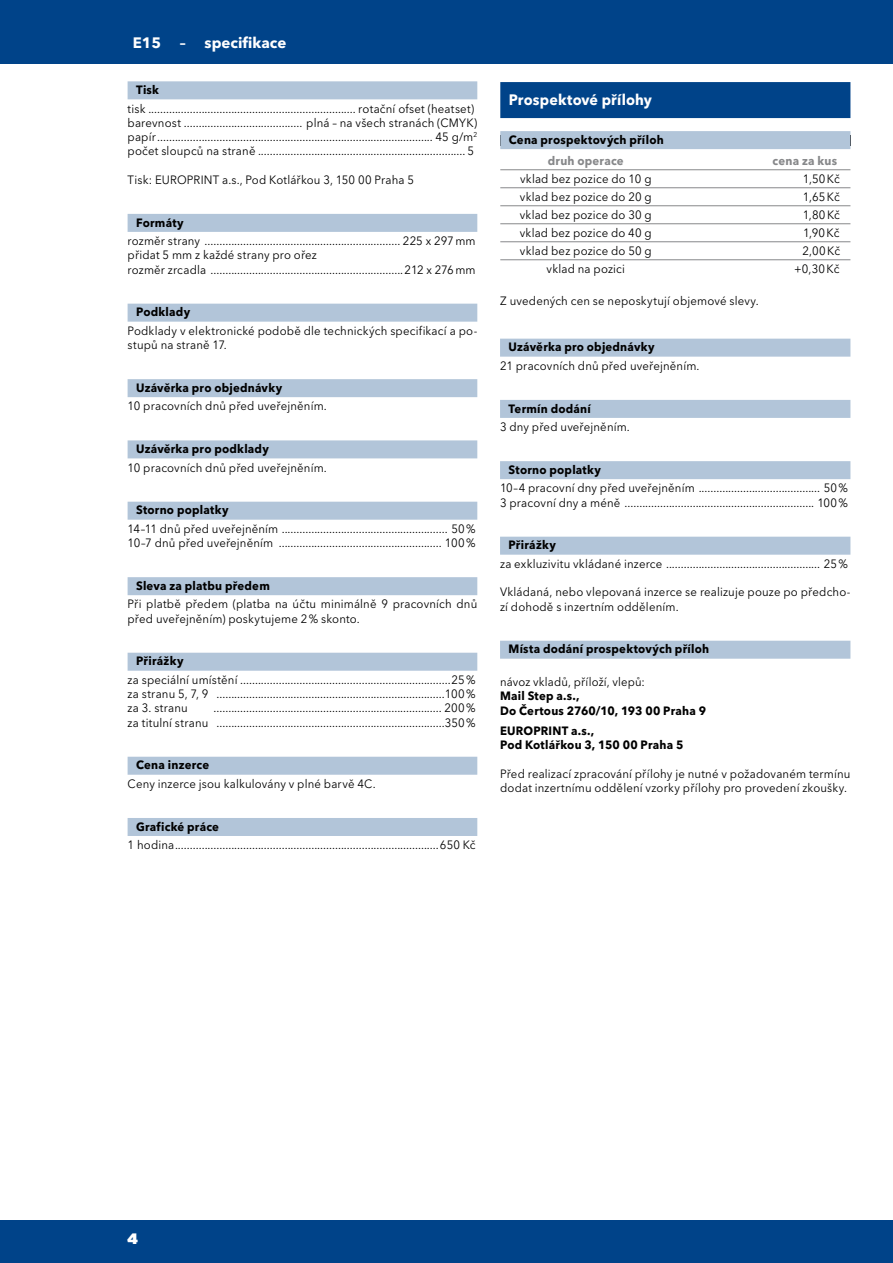
<style>
.page{position:relative;width:893px;height:1263px;background:#fff}
.page>*{position:absolute;margin:0;border:0;box-sizing:border-box;transform-origin:0 0}
.t1{font:700 15px "Avenir Next LT Pro";color:#fff;scale:.95 1}
.t2{font:700 15px "Avenir Next LT Pro";color:#fff}
.t3{font:900 15px "Gotham";color:#fff}
.t4{font:12px/14.2px "Avenir Next LT Pro";letter-spacing:.015em;color:#000;scale:.95 1}
.t5{font:700 12px/14.2px "Avenir Next LT Pro";letter-spacing:.02em;color:#000;scale:.95 1}
.t6{font:12px "Avenir Next LT Pro";letter-spacing:.015em;color:#000;scale:.94 1}
.t7{font:700 12px "Avenir Next LT Pro";letter-spacing:.02em;color:#87888a;scale:.95 1}
</style>
<div class="page">
<div style="left:0;top:0;width:893px;height:64px;background:#004389"></div>
<div style="left:0;top:1220px;width:893px;height:43px;background:#004389"></div>
<div style="left:128px;top:81px;width:349px;height:18px;background:#b2c5d9"></div>
<div style="left:128px;top:214px;width:349px;height:18px;background:#b2c5d9"></div>
<div style="left:128px;top:304px;width:349px;height:18px;background:#b2c5d9"></div>
<div style="left:128px;top:379px;width:349px;height:18px;background:#b2c5d9"></div>
<div style="left:128px;top:440px;width:349px;height:18px;background:#b2c5d9"></div>
<div style="left:128px;top:502px;width:349px;height:18px;background:#b2c5d9"></div>
<div style="left:128px;top:577px;width:349px;height:18px;background:#b2c5d9"></div>
<div style="left:128px;top:653px;width:349px;height:18px;background:#b2c5d9"></div>
<div style="left:128px;top:757px;width:349px;height:18px;background:#b2c5d9"></div>
<div style="left:128px;top:818px;width:349px;height:18px;background:#b2c5d9"></div>
<hr style="left:500px;top:169px;width:350px;height:1px;background:#87888a">
<hr style="left:500px;top:187px;width:350px;height:1px;background:#87888a">
<hr style="left:500px;top:205px;width:350px;height:1px;background:#87888a">
<hr style="left:500px;top:223px;width:350px;height:1px;background:#87888a">
<hr style="left:500px;top:241px;width:350px;height:1px;background:#87888a">
<hr style="left:500px;top:259px;width:350px;height:1px;background:#87888a">
<div style="left:500px;top:339px;width:350px;height:18px;background:#b2c5d9"></div>
<div style="left:500px;top:400px;width:350px;height:18px;background:#b2c5d9"></div>
<div style="left:500px;top:461px;width:350px;height:18px;background:#b2c5d9"></div>
<div style="left:500px;top:537px;width:350px;height:18px;background:#b2c5d9"></div>
<div style="left:500px;top:641px;width:350px;height:18px;background:#b2c5d9"></div>
<div style="left:500px;top:131px;width:350px;height:18px;background:#b2c5d9"></div>
<div style="left:500px;top:82px;width:350px;height:36px;background:#004389"></div>
<p class="t2" style="left:133px;top:34px;width:30px">E15</p>
<p class="t2" style="left:180px;top:34px;width:108px">– specifikace</p>
<p class="t5" style="left:136px;top:83px;width:26px">Tisk</p>
<p class="t4" style="left:128px;top:101px;width:366px">tisk ...................................................................... rotační ofset (heatset) barevnost</p>
<p class="t4" style="left:306px;top:116px;width:181px">plná – na všech stranách (CMYK)</p>
<p class="t4" style="left:128px;top:130px;width:370px;text-align:right">45 g/m<sup>2<br></sup>počet sloupců na straně ...................................................................... 5</p>
<p class="t4" style="left:128px;top:173px;width:303px">Tisk: EUROPRINT a.s., Pod Kotlářkou 3, 150 00 Praha 5</p>
<p class="t5" style="left:136px;top:215px;width:52px">Formáty</p>
<p class="t4" style="left:128px;top:234px;width:368px">rozměr strany .................................................................. 225 x 297mm přidat 5 mm z každé strany pro ořez<br>rozměr zrcadla .................................................................212 x 276mm</p>
<p class="t5" style="left:136px;top:305px;width:58px">Podklady</p>
<p class="t4" style="left:128px;top:324px;width:370px">Podklady v elektronické podobě dle technických specifikací a po&shy;stupů na straně 17.</p>
<p class="t5" style="left:136px;top:380px;width:155px">Uzávěrka pro objednávky</p>
<p class="t4" style="left:128px;top:399px;width:211px">10 pracovních dnů před uveřejněním.</p>
<p class="t5" style="left:136px;top:442px;width:141px">Uzávěrka pro podklady</p>
<p class="t4" style="left:128px;top:460px;width:211px">10 pracovních dnů před uveřejněním.</p>
<p class="t5" style="left:136px;top:503px;width:99px">Storno poplatky</p>
<p class="t4" style="left:128px;top:522px;width:368px">14–11 dnů před uveřejněním ........................................................ 50%<br>10–7 dnů před uveřejněním ....................................................... 100%</p>
<p class="t5" style="left:136px;top:578px;width:142px">Sleva za platbu předem</p>
<p class="t4" style="left:128px;top:597px;width:370px">Při platbě předem (platba na účtu minimálně 9 pracovních dnů před uveřejněním) poskytujeme 2% skonto.</p>
<p class="t5" style="left:136px;top:654px;width:51px">Přirážky</p>
<p class="t4" style="left:128px;top:673px;width:368px;text-align:justify">za speciální umístění .......................................................................25% za stranu 5, 7, 9 .............................................................................100% za 3. stranu</p>
<p class="t4" style="left:128px;top:130px;width:31px">papír</p>
<p class="t4" style="left:128px;top:701px;width:368px;text-align:right">............................................................................. 200%<br>za titulní stranu .............................................................................350%</p>
<p class="t5" style="left:136px;top:758px;width:78px">Cena inzerce</p>
<p class="t4" style="left:128px;top:777px;width:263px">Ceny inzerce jsou kalkulovány v plné barvě 4C.</p>
<p class="t5" style="left:136px;top:819px;width:89px">Grafické práce</p>
<p class="t4" style="left:128px;top:838px;width:368px">1 hodina.........................................................................................650 Kč</p>
<p class="t1" style="left:509px;top:91px;width:152px">Prospektové přílohy</p>
<p class="t5" style="left:509px;top:132px;width:165px">Cena prospektových příloh</p>
<p class="t7" style="left:548px;top:154px;width:81px">druh operace</p>
<p class="t7" style="left:772px;top:154px;width:69px">cena za kus</p>
<p class="t4" style="left:520px;top:172px;width:140px">vklad bez pozice do 10 g</p>
<p class="t4" style="left:803px;top:172px;width:40px">1,50Kč</p>
<p class="t4" style="left:520px;top:190px;width:140px">vklad bez pozice do 20 g</p>
<p class="t4" style="left:803px;top:190px;width:40px">1,65Kč</p>
<p class="t4" style="left:520px;top:208px;width:140px">vklad bez pozice do 30 g</p>
<p class="t4" style="left:803px;top:208px;width:40px">1,80Kč</p>
<p class="t4" style="left:520px;top:226px;width:141px">vklad bez pozice do 40 g</p>
<p class="t4" style="left:803px;top:226px;width:40px">1,90Kč</p>
<p class="t4" style="left:520px;top:244px;width:140px">vklad bez pozice do 50 g</p>
<p class="t4" style="left:803px;top:244px;width:41px">2,00Kč</p>
<p class="t4" style="left:547px;top:262px;width:84px">vklad na pozici</p>
<p class="t4" style="left:794px;top:262px;width:49px">+0,30Kč</p>
<p class="t4" style="left:500px;top:294px;width:274px">Z uvedených cen se neposkytují objemové slevy.</p>
<p class="t5" style="left:509px;top:340px;width:155px">Uzávěrka pro objednávky</p>
<p class="t4" style="left:500px;top:359px;width:211px">21 pracovních dnů před uveřejněním.</p>
<p class="t5" style="left:509px;top:401px;width:88px">Termín dodání</p>
<p class="t4" style="left:500px;top:420px;width:138px">3 dny před uveřejněním.</p>
<p class="t5" style="left:509px;top:462px;width:99px">Storno poplatky</p>
<p class="t4" style="left:500px;top:481px;width:368px">10–4 pracovní dny před uveřejněním ......................................... 50%<br>3 pracovní dny a méně ................................................................ 100%</p>
<p class="t5" style="left:509px;top:538px;width:51px">Přirážky</p>
<p class="t4" style="left:500px;top:557px;width:368px">za exkluzivitu vkládané inzerce .................................................... 25%</p>
<p class="t4" style="left:500px;top:585px;width:370px">Vkládaná, nebo vlepovaná inzerce se realizuje pouze po předcho&shy;zí dohodě s inzertním oddělením.</p>
<p class="t5" style="left:509px;top:642px;width:213px">Místa dodání prospektových příloh</p>
<p class="t6" style="left:500px;top:675px;width:156px">návoz vkladů, příloží, vlepů:</p>
<p class="t5" style="left:500px;top:689px;width:218px">Mail Step a.s.,<br>Do Čertous 2760/10, 193 00 Praha 9</p>
<p class="t5" style="left:500px;top:723px;width:194px">EUROPRINT a.s.,<br>Pod Kotlářkou 3, 150 00 Praha 5</p>
<p class="t4" style="left:500px;top:766px;width:370px">Před realizací zpracování přílohy je nutné v požadovaném termínu dodat inzertnímu oddělení vzorky přílohy pro provedení zkoušky.</p>
<p class="t3" style="left:128px;top:1228px;width:12px">4</p>
</div>
